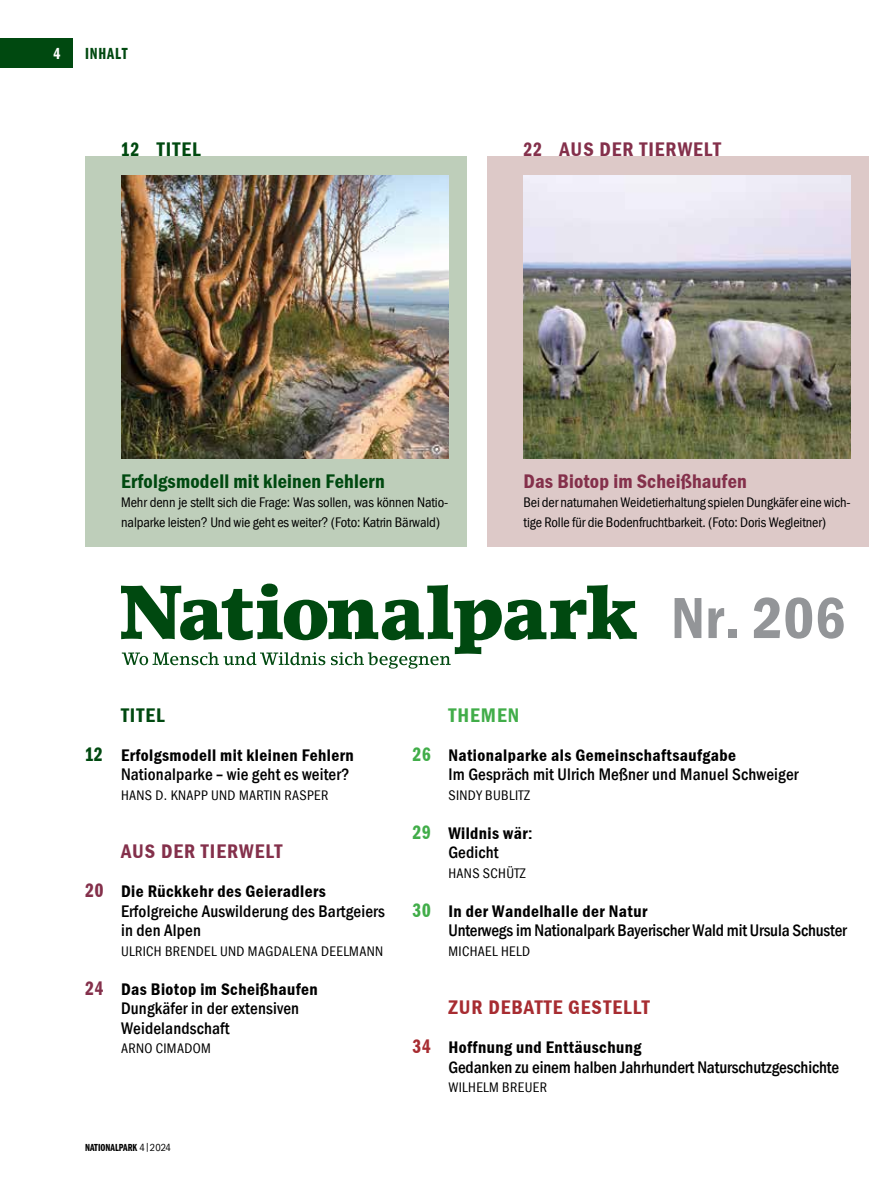
<style>
.page{position:relative;width:893px;height:1191px;background:#fff}
.page>*{position:absolute;margin:0;border:0;box-sizing:border-box;transform-origin:0 0}
.t1{font:600 condensed 60px "Franklin Gothic Itc TEE";color:#939598}
.t2{font:600 condensed 20.25px "Franklin Gothic Itc TEE";letter-spacing:.01em;color:#004910}
.t3{font:600 condensed 20.25px "Franklin Gothic Itc TEE";letter-spacing:.05em;color:#84304b}
.t4{font:600 condensed 20.25px "Franklin Gothic Itc TEE";letter-spacing:.01em;color:#84304b}
.t5{font:600 condensed 20.25px "Franklin Gothic Itc TEE";letter-spacing:.05em;color:#a72c31}
.t6{font:600 condensed 20.25px "Franklin Gothic Itc TEE";letter-spacing:.05em;color:#41ad49}
.t7{font:500 condensed 17.25px/19.5px "Franklin Gothic Itc TEE";letter-spacing:.01em;color:#000}
.t8{font:600 condensed 17.25px/19.5px "Franklin Gothic Itc TEE";letter-spacing:.025em;color:#000;text-align:right}
.t9{font:500 condensed 17.25px/19.5px "Franklin Gothic Itc TEE";letter-spacing:-.01em;color:#000}
.t10{font:600 extra-condensed 16.5px "Franklin Gothic Itc TEE";letter-spacing:.05em;color:#004910}
.t11{font:600 extra-condensed 16.5px "Franklin Gothic Itc TEE";color:#fff}
.t12{font:condensed 14.25px/19.5px "Franklin Gothic Itc TEE";letter-spacing:-.01em;color:#000}
.t13{font:condensed 14.25px "Franklin Gothic Itc TEE";letter-spacing:.025em;color:#000}
.t14{font:600 extra-condensed 10.5px "Franklin Gothic Itc TEE";color:#000}
.s1{font-stretch:extra-condensed}
.s2{font-stretch:extra-condensed;font-size:20.25px;color:#004910}
.s3{font-weight:500}
.s4{font-weight:600;font-stretch:extra-condensed;font-size:20.25px;color:#84304b}
.s5{font-weight:600}
.s6{font-weight:400;font-stretch:condensed}
.s7{font-weight:600;font-stretch:extra-condensed;font-size:20.25px;color:#41ad49}
.s8{font-stretch:extra-condensed;font-size:20.25px;color:#41ad49}
.s9{font-weight:600;font-stretch:extra-condensed;font-size:20.25px;color:#a72c31}
</style>
<div class="page">
<div style="left:487px;top:156px;width:381px;height:390px;background:#ddc9c8"></div>
<div style="left:85px;top:156px;width:381px;height:390px;background:#beceba"></div>
<svg style="left:121px;top:583px;width:516px;height:85px"></svg>
<img style="left:523px;top:176px;width:328px;height:283px">
<img style="left:121px;top:175px;width:327px;height:284px">
<div style="left:0;top:38px;width:72px;height:29px;background:#004910"></div>
<p class="t11" style="left:54px;top:43px;width:9px">4</p>
<p class="t10" style="left:85px;top:43px;width:44px">INHALT</p>
<p class="t2" style="left:121px;top:137px;width:81px"><span class="s1">12</span> TITEL</p>
<p class="t3" style="left:523px;top:137px;width:199px"><span class="s1">22</span> AUS DER TIERWELT</p>
<p class="t2" style="left:121px;top:469px;width:265px">Erfolgsmodell mit kleinen Fehlern</p>
<p class="t12" style="left:121px;top:492px;width:329px">Mehr denn je stellt sich die Frage: Was sollen, was können Natio&shy;nalparke leisten? Und wie geht es weiter? (Foto: Katrin Bärwald)</p>
<p class="t4" style="left:523px;top:469px;width:225px">Das Biotop im Scheißhaufen</p>
<p class="t12" style="left:523px;top:492px;width:329px">Bei der naturnahen Weidetierhaltung spielen Dungkäfer eine wich&shy;tige Rolle für die Bodenfruchtbarkeit. (Foto: Doris Wegleitner)</p>
<h1 class="t1" style="left:671px;top:583px;width:176px">Nr. 206</h1>
<p class="t2" style="left:121px;top:703px;width:45px">TITEL</p>
<p class="t8" style="left:85px;top:745px;width:270px"><span class="s2">12</span> Erfolgsmodell mit kleinen Fehlern<br><span class="s3">Nationalparke – wie geht es weiter?</span></p>
<p class="t13" style="left:121px;top:786px;width:209px">HANS D. KNAPP UND MARTIN RASPER</p>
<p class="t3" style="left:121px;top:839px;width:163px">AUS DER TIERWELT</p>
<p class="t7" style="left:121px;top:881px;width:265px;text-indent:-36px"><span class="s4">20</span> <span class="s5">Die Rückkehr des Geieradlers<br></span>Erfolgreiche Auswilderung des Bartgeiers in den Alpen</p>
<p class="t13" style="left:121px;top:942px;width:264px">ULRICH BRENDEL UND MAGDALENA DEELMANN</p>
<p class="t7" style="left:121px;top:979px;width:198px;text-indent:-36px"><span class="s4">24</span> <span class="s5">Das Biotop im Scheißhaufen<br></span>Dungkäfer in der extensiven<br>Weidelandschaft</p>
<p class="t13" style="left:121px;top:1040px;width:91px">ARNO CIMADOM</p>
<p class="t14" style="left:85px;top:1141px;width:87px">NATIONALPARK <span class="s6">4|2024</span></p>
<p class="t6" style="left:448px;top:703px;width:72px">THEMEN</p>
<p class="t7" style="left:448px;top:745px;width:352px;text-indent:-36px"><span class="s7">26</span> <span class="s5">Nationalparke als Gemeinschaftsaufgabe<br></span>Im Gespräch mit Ulrich Meßner und Manuel Schweiger</p>
<p class="t13" style="left:448px;top:786px;width:83px">SINDY BUBLITZ</p>
<p class="t8" style="left:412px;top:823px;width:122px;text-align:center"><span class="s8">29</span> Wildnis wär:<br><span class="s3">Gedicht</span></p>
<p class="t13" style="left:448px;top:864px;width:79px">HANS SCHÜTZ</p>
<p class="t9" style="left:448px;top:901px;width:400px;text-indent:-36px"><span class="s7">30</span> <span class="s5">In der Wandelhalle der Natur<br></span>Unterwegs im Nationalpark Bayerischer Wald mit Ursula Schuster</p>
<p class="t13" style="left:448px;top:942px;width:83px">MICHAEL HELD</p>
<p class="t5" style="left:448px;top:995px;width:203px">ZUR DEBATTE GESTELLT</p>
<p class="t7" style="left:448px;top:1037px;width:392px;text-indent:-36px"><span class="s9">34</span> <span class="s5">Hoffnung und Enttäuschung<br></span>Gedanken zu einem halben Jahrhundert Naturschutzgeschichte</p>
<p class="t13" style="left:448px;top:1079px;width:100px">WILHELM BREUER</p>
</div>
